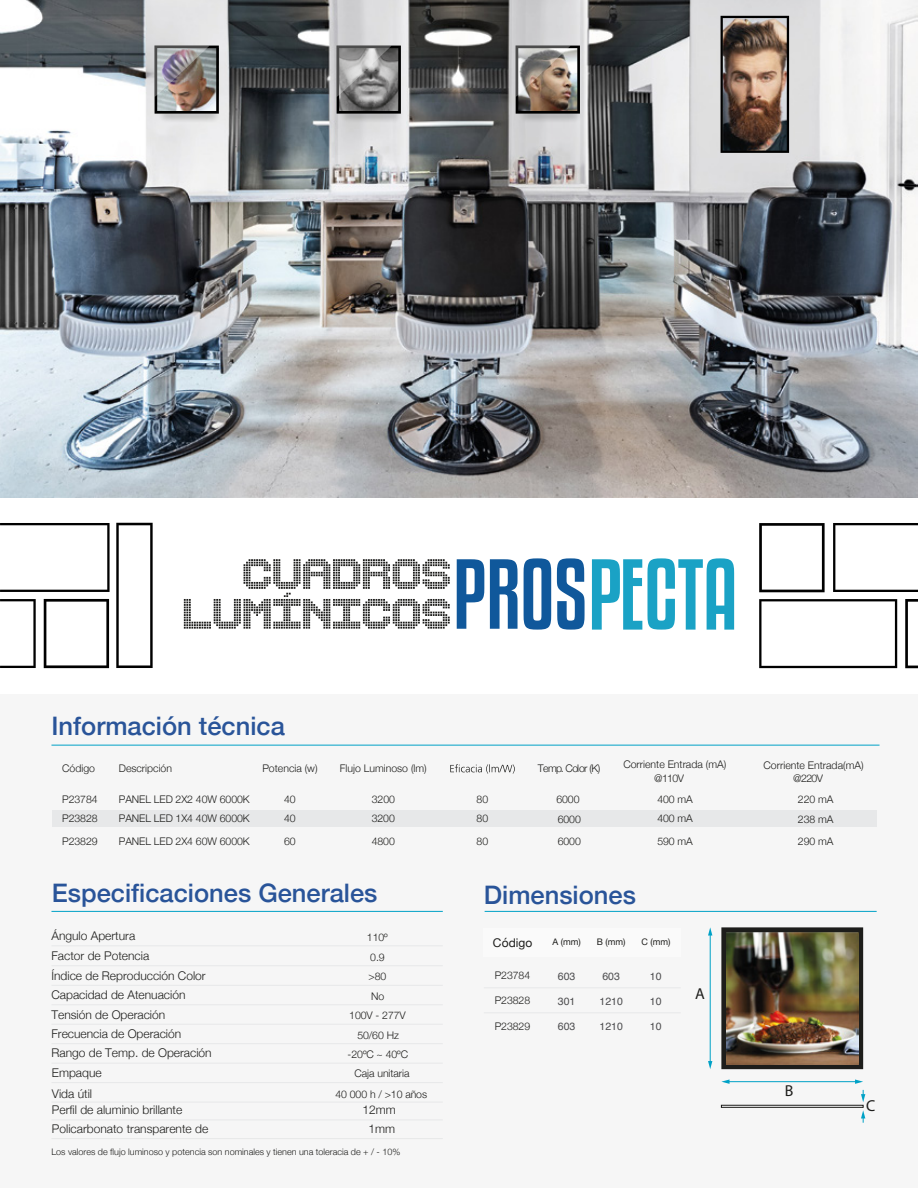
<style>
.page{position:relative;width:918px;height:1188px;background:#fff}
.page>*{position:absolute;margin:0;border:0;box-sizing:border-box;transform-origin:0 0}
.t1{font:500 25.5px "Helvetica Neue";color:#295499}
.t2{font:15.9px "Myriad Pro";color:#1d1d1b}
.t3{font:300 12px "Helvetica Neue";color:#1d1d1b}
.t4{font:12px "Helvetica Neue";color:#1d1d1b}
.t5{font:300 10.5px/19.5px "Helvetica Neue";letter-spacing:-.005em;color:#1d1d1b}
.t6{font:10.5px "Helvetica";color:#4d4d4f}
.t7{font:300 10.5px "Helvetica Neue";letter-spacing:-.055em;color:#1d1d1b}
.t8{font:300 9px "Helvetica Neue";color:#1d1d1b}
.t9{font:9px "Helvetica Neue";color:#1d1d1b}
</style>
<div class="page">
<div style="left:0;top:694px;width:918px;height:494px;background:#f6f6f6"></div>
<img style="left:0;top:0;width:918px;height:498px">
<img style="left:154px;top:105px;width:71px;height:21px">
<img style="left:336px;top:105px;width:71px;height:21px">
<img style="left:515px;top:105px;width:71px;height:21px">
<svg style="left:759px;top:523px;width:66px;height:69px"></svg>
<svg style="left:905px;top:599px;width:13px;height:69px"></svg>
<svg style="left:833px;top:523px;width:85px;height:69px"></svg>
<svg style="left:759px;top:599px;width:138px;height:69px"></svg>
<svg style="left:116px;top:523px;width:37px;height:145px"></svg>
<svg style="left:44px;top:599px;width:65px;height:69px"></svg>
<svg style="left:0;top:523px;width:110px;height:69px"></svg>
<svg style="left:0;top:599px;width:36px;height:69px"></svg>
<svg style="left:337px;top:45px;width:64px;height:69px;background:#7f7e7e"></svg>
<img style="left:155px;top:45px;width:64px;height:69px">
<img style="left:516px;top:45px;width:64px;height:69px">
<img style="left:721px;top:16px;width:68px;height:137px">
<div style="left:52px;top:810px;width:825px;height:16px;background:#e7e8e9"></div>
<svg style="left:450px;top:764px;width:65px;height:10px"></svg>
<hr style="left:51px;top:745px;width:829px;height:1px;background:#00a1c6">
<hr style="left:51px;top:911px;width:392px;height:1px;background:#00a1c6">
<hr style="left:485px;top:911px;width:392px;height:1px;background:#00a1c6">
<hr style="left:51px;top:945px;width:392px;height:1px;background:#e7e8e9">
<hr style="left:51px;top:985px;width:392px;height:1px;background:#e7e8e9">
<hr style="left:51px;top:1004px;width:392px;height:1px;background:#e7e8e9">
<hr style="left:51px;top:1024px;width:392px;height:1px;background:#e7e8e9">
<hr style="left:51px;top:1043px;width:392px;height:1px;background:#e7e8e9">
<hr style="left:51px;top:1063px;width:392px;height:1px;background:#e7e8e9">
<hr style="left:51px;top:1082px;width:392px;height:1px;background:#e7e8e9">
<hr style="left:51px;top:1102px;width:392px;height:1px;background:#e7e8e9">
<hr style="left:51px;top:965px;width:392px;height:1px;background:#e7e8e9">
<hr style="left:51px;top:1119px;width:392px;height:1px;background:#e7e8e9">
<hr style="left:51px;top:1138px;width:392px;height:1px;background:#e7e8e9">
<div style="left:483px;top:929px;width:198px;height:28px;background:#fff"></div>
<hr style="left:484px;top:987px;width:197px;height:1px;background:#e7e8e9">
<hr style="left:484px;top:1012px;width:197px;height:1px;background:#e7e8e9">
<svg style="left:721px;top:927px;width:142px;height:142px;background:#2b2a27"></svg>
<hr style="left:710px;top:934px;width:1px;height:129px;background:#00a1c6">
<svg style="left:708px;top:927px;width:4px;height:9px"></svg>
<svg style="left:708px;top:1061px;width:4px;height:8px"></svg>
<svg style="left:861px;top:1110px;width:4px;height:13px"></svg>
<hr style="left:728px;top:1081px;width:129px;height:1px;background:#00a1c6">
<svg style="left:721px;top:1079px;width:9px;height:5px"></svg>
<svg style="left:855px;top:1079px;width:8px;height:5px"></svg>
<div style="left:721px;top:1105px;width:143px;height:3px;border:1px solid #1d1d1b"></div>
<svg style="left:861px;top:1090px;width:4px;height:12px"></svg>
<img style="left:726px;top:932px;width:132px;height:133px">
<svg style="left:457px;top:559px;width:27px;height:70px"></svg>
<svg style="left:490px;top:559px;width:28px;height:70px"></svg>
<svg style="left:524px;top:558px;width:27px;height:72px"></svg>
<svg style="left:557px;top:558px;width:28px;height:72px"></svg>
<svg style="left:592px;top:558px;width:142px;height:72px"></svg>
<svg style="left:184px;top:559px;width:266px;height:70px"></svg>
<h1 class="t1" style="left:51px;top:706px;width:235px">Información técnica</h1>
<p class="t5" style="left:62px;top:758px;width:34px">Código</p>
<p class="t5" style="left:62px;top:789px;width:37px">P23784<br>P23828</p>
<p class="t5" style="left:62px;top:831px;width:37px">P23829</p>
<p class="t5" style="left:119px;top:758px;width:55px">Descripción</p>
<p class="t5" style="left:119px;top:789px;width:132px">PANEL LED 2X2 40W 6000K<br>PANEL LED 1X4 40W 6000K</p>
<p class="t5" style="left:119px;top:831px;width:132px">PANEL LED 2X4 60W 6000K</p>
<p class="t5" style="left:262px;top:758px;width:57px">Potencia (w)</p>
<p class="t5" style="left:284px;top:789px;width:13px">40<br>40</p>
<p class="t5" style="left:284px;top:831px;width:13px">60</p>
<p class="t5" style="left:340px;top:758px;width:88px">Flujo Luminoso (lm)</p>
<p class="t5" style="left:372px;top:789px;width:25px">3200<br>3200</p>
<p class="t5" style="left:372px;top:831px;width:25px">4800</p>
<p class="t5" style="left:477px;top:789px;width:13px">80<br>80</p>
<p class="t5" style="left:477px;top:831px;width:13px">80</p>
<p class="t7" style="left:538px;top:760px;width:64px">Temp. Color (K)</p>
<p class="t5" style="left:556px;top:789px;width:26px">6000<br>6000</p>
<p class="t5" style="left:558px;top:831px;width:25px">6000</p>
<p class="t5" style="left:654px;top:757px;width:74px;line-height:13.4px;text-indent:-31px">Corriente Entrada (mA) @110V</p>
<p class="t5" style="left:657px;top:789px;width:37px">400 mA<br>400 mA</p>
<p class="t5" style="left:657px;top:831px;width:37px">590 mA</p>
<h1 class="t1" style="left:52px;top:872px;width:327px">Especificaciones Generales</h1>
<h1 class="t1" style="left:484px;top:875px;width:154px">Dimensiones</h1>
<p class="t3" style="left:51px;top:926px;width:85px">Ángulo Apertura</p>
<p class="t5" style="left:367px;top:927px;width:22px">110º</p>
<p class="t3" style="left:51px;top:966px;width:156px">Índice de Reproducción Color</p>
<p class="t5" style="left:369px;top:966px;width:19px">&gt;80</p>
<p class="t4" style="left:493px;top:934px;width:41px">Código</p>
<p class="t9" style="left:552px;top:936px;width:30px">A (mm)</p>
<p class="t9" style="left:597px;top:936px;width:30px">B (mm)</p>
<p class="t9" style="left:641px;top:936px;width:31px">C (mm)</p>
<p class="t3" style="left:51px;top:946px;width:99px">Factor de Potencia</p>
<p class="t5" style="left:370px;top:947px;width:16px">0.9</p>
<p class="t3" style="left:51px;top:985px;width:136px">Capacidad de Atenuación</p>
<p class="t5" style="left:371px;top:986px;width:15px">No</p>
<p class="t3" style="left:51px;top:1024px;width:131px">Frecuencia de Operación</p>
<p class="t5" style="left:357px;top:1025px;width:43px">50/60 Hz</p>
<p class="t5" style="left:495px;top:965px;width:37px">P23784</p>
<p class="t5" style="left:495px;top:990px;width:37px">P23828</p>
<p class="t5" style="left:495px;top:1015px;width:37px">P23829</p>
<p class="t6" style="left:558px;top:968px;width:19px">603</p>
<p class="t6" style="left:558px;top:993px;width:19px">301</p>
<p class="t6" style="left:558px;top:1018px;width:19px">603</p>
<p class="t6" style="left:602px;top:968px;width:19px">603</p>
<p class="t6" style="left:600px;top:993px;width:25px">1210</p>
<p class="t6" style="left:600px;top:1018px;width:25px">1210</p>
<p class="t6" style="left:650px;top:968px;width:13px">10</p>
<p class="t6" style="left:650px;top:993px;width:13px">10</p>
<p class="t6" style="left:650px;top:1018px;width:13px">10</p>
<p class="t3" style="left:51px;top:1005px;width:115px">Tensión de Operación</p>
<p class="t5" style="left:349px;top:1005px;width:58px">100V - 277V</p>
<p class="t3" style="left:51px;top:1044px;width:162px">Rango de Temp. de Operación</p>
<p class="t5" style="left:348px;top:1044px;width:62px">-20ºC ~ 40ºC</p>
<p class="t3" style="left:52px;top:1063px;width:51px">Empaque</p>
<p class="t3" style="left:52px;top:1100px;width:132px">Perfil de aluminio brillante</p>
<p class="t3" style="left:363px;top:1100px;width:35px">12mm</p>
<p class="t3" style="left:52px;top:1119px;width:158px">Policarbonato transparente de</p>
<p class="t3" style="left:368px;top:1119px;width:28px">1mm</p>
<p class="t5" style="left:355px;top:1063px;width:56px">Caja unitaria</p>
<p class="t3" style="left:52px;top:1084px;width:42px">Vida útil</p>
<p class="t5" style="left:335px;top:1084px;width:93px">40 000 h / &gt;10 años</p>
<p class="t8" style="left:51px;top:1144px;width:350px">Los valores de flujo luminoso y potencia son nominales y tienen una toleracia de + / - 10%</p>
<h2 class="t2" style="left:695px;top:983px;width:11px">A</h2>
<p class="t5" style="left:793px;top:757px;width:72px;line-height:13.4px;text-indent:-30px">Corriente Entrada(mA) @220V</p>
<p class="t5" style="left:798px;top:789px;width:37px">220 mA<br>238 mA</p>
<p class="t5" style="left:798px;top:831px;width:37px">290 mA</p>
<h2 class="t2" style="left:785px;top:1081px;width:10px">B</h2>
<h2 class="t2" style="left:866px;top:1096px;width:11px">C</h2>
</div>
